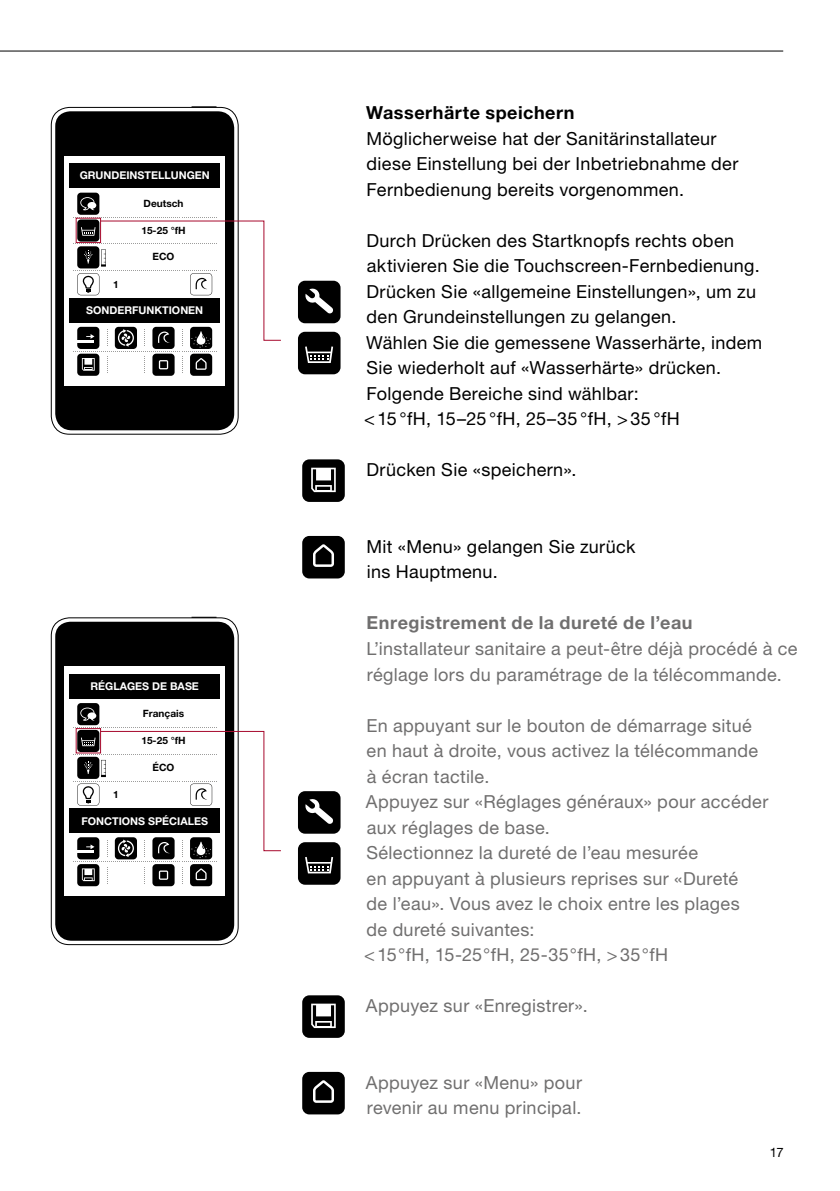
<style>
.page{position:relative;width:840px;height:1191px;background:#fff}
.page>*{position:absolute;margin:0;border:0;box-sizing:border-box;transform-origin:0 0}
.t1{font:18px/25.6px "Helvetica Neue LT Std";letter-spacing:.02em;color:#706f6f}
.t2{font:18px/25.6px "Helvetica Neue LT Std";letter-spacing:.02em;color:#000}
.t3{font:700 18px "Helvetica Neue LT Std";letter-spacing:.03em;color:#706f6f}
.t4{font:700 18px "Helvetica Neue LT Std";letter-spacing:.03em;color:#000}
.t5{font:13px "Helvetica Neue LT Std";color:#000}
.t6{font:700 10.8px "Helvetica Neue LT Std";color:#fff}
.t7{font:700 10px "Helvetica Neue LT Std";color:#000}
</style>
<div class="page">
<svg style="left:0;top:51px;width:783px;height:94px"></svg>
<hr style="left:191px;top:106px;width:25px;height:2px;background:#000">
<svg style="left:51px;top:107px;width:187px;height:327px"></svg>
<div style="left:51px;top:107px;width:187px;height:327px;border:1px solid #000;border-radius:18px"></div>
<div style="left:55px;top:111px;width:179px;height:319px;background:#000;border-radius:16px"></div>
<div style="left:64px;top:156px;width:161px;height:229px;background:#fff"></div>
<div style="left:69px;top:163px;width:151px;height:25px;background:#000"></div>
<div style="left:69px;top:298px;width:151px;height:24px;background:#000"></div>
<div style="left:77px;top:354px;width:22px;height:22px;background:#000;border-radius:4px"></div>
<div style="left:190px;top:354px;width:22px;height:22px;background:#000;border-radius:4px"></div>
<div style="left:77px;top:193px;width:22px;height:22px;background:#000;border-radius:4px"></div>
<svg style="left:80px;top:197px;width:16px;height:13px"></svg>
<div style="left:152px;top:354px;width:22px;height:22px;background:#000;border-radius:4px"></div>
<svg style="left:51px;top:618px;width:187px;height:326px"></svg>
<div style="left:51px;top:617px;width:187px;height:327px;border:1px solid #000;border-radius:18px"></div>
<div style="left:55px;top:622px;width:179px;height:318px;background:#000;border-radius:16px"></div>
<div style="left:64px;top:666px;width:161px;height:230px;background:#fff"></div>
<div style="left:69px;top:674px;width:151px;height:24px;background:#000"></div>
<div style="left:69px;top:808px;width:151px;height:25px;background:#000"></div>
<div style="left:77px;top:864px;width:22px;height:22px;background:#000;border-radius:4px"></div>
<div style="left:190px;top:864px;width:22px;height:22px;background:#000;border-radius:4px"></div>
<div style="left:77px;top:703px;width:22px;height:22px;background:#000;border-radius:4px"></div>
<svg style="left:80px;top:707px;width:16px;height:13px"></svg>
<div style="left:152px;top:864px;width:22px;height:22px;background:#000;border-radius:4px"></div>
<svg style="left:73px;top:217px;width:208px;height:156px"></svg>
<div style="left:76px;top:218px;width:25px;height:25px;border:1px solid #a70a2d"></div>
<svg style="left:73px;top:727px;width:208px;height:157px"></svg>
<div style="left:76px;top:728px;width:25px;height:25px;border:1px solid #a70a2d"></div>
<div style="left:298px;top:332px;width:42px;height:42px;background:#000;border-radius:7px"></div>
<svg style="left:305px;top:346px;width:28px;height:17px"></svg>
<div style="left:298px;top:842px;width:42px;height:42px;background:#000;border-radius:7px"></div>
<svg style="left:305px;top:857px;width:28px;height:16px"></svg>
<div style="left:302px;top:536px;width:42px;height:42px;background:#000;border-radius:7px"></div>
<svg style="left:313px;top:544px;width:21px;height:23px"></svg>
<div style="left:302px;top:1071px;width:42px;height:43px;background:#000;border-radius:7px"></div>
<svg style="left:313px;top:1080px;width:21px;height:22px"></svg>
<div style="left:302px;top:459px;width:42px;height:43px;background:#000;border-radius:7px"></div>
<svg style="left:311px;top:468px;width:24px;height:24px"></svg>
<div style="left:302px;top:995px;width:42px;height:42px;background:#000;border-radius:7px"></div>
<svg style="left:311px;top:1003px;width:24px;height:25px"></svg>
<div style="left:298px;top:281px;width:42px;height:42px;background:#000;border-radius:7px"></div>
<svg style="left:305px;top:288px;width:28px;height:26px"></svg>
<div style="left:298px;top:791px;width:42px;height:42px;background:#000;border-radius:7px"></div>
<svg style="left:305px;top:799px;width:28px;height:25px"></svg>
<p class="t6" style="left:80px;top:169px;width:131px">GRUNDEINSTELLUNGEN</p>
<p class="t7" style="left:143px;top:197px;width:41px">Deutsch</p>
<p class="t7" style="left:141px;top:224px;width:46px">15-25 °fH</p>
<p class="t7" style="left:113px;top:278px;width:7px">1</p>
<p class="t7" style="left:152px;top:251px;width:23px">ECO</p>
<p class="t6" style="left:86px;top:304px;width:118px">SONDERFUNKTIONEN</p>
<p class="t6" style="left:90px;top:680px;width:110px">RÉGLAGES DE BASE</p>
<p class="t7" style="left:143px;top:707px;width:43px">Français</p>
<p class="t7" style="left:141px;top:734px;width:46px">15-25 °fH</p>
<p class="t7" style="left:113px;top:788px;width:7px">1</p>
<p class="t7" style="left:152px;top:761px;width:23px">ÉCO</p>
<p class="t6" style="left:81px;top:814px;width:128px">FONCTIONS SPÉCIALES</p>
<p class="t4" style="left:366px;top:102px;width:210px">Wasserhärte speichern</p>
<p class="t2" style="left:366px;top:125px;width:373px">Möglicherweise hat der Sanitärinstallateur diese Einstellung bei der Inbetriebnahme der<br>Fernbedienung bereits vorgenommen.</p>
<p class="t2" style="left:364px;top:227px;width:399px">Durch Drücken des Startknopfs rechts oben aktivieren Sie die Touchscreen-Fernbedienung.<br>Drücken Sie «allgemeine Einstellungen», um zu den Grundeinstellungen zu gelangen.<br>Wählen Sie die gemessene Wasserhärte, indem Sie wiederholt auf «Wasserhärte» drücken.<br>Folgende Bereiche sind wählbar:<br>&lt;15 °fH, 15–25 °fH, 25–35 °fH, &gt;35 °fH</p>
<p class="t2" style="left:366px;top:457px;width:211px">Drücken Sie «speichern».</p>
<p class="t2" style="left:366px;top:533px;width:270px">Mit «Menu» gelangen Sie zurück ins Hauptmenu.</p>
<p class="t3" style="left:366px;top:612px;width:327px">Enregistrement de la dureté de l’eau</p>
<p class="t1" style="left:366px;top:635px;width:432px">L’installateur sanitaire a peut-être déjà procédé à ce réglage lors du paramétrage de la télécommande.</p>
<p class="t1" style="left:364px;top:712px;width:405px">En appuyant sur le bouton de démarrage situé en haut à droite, vous activez la télécommande à écran tactile.<br>Appuyez sur «Réglages généraux» pour accéder aux réglages de base.<br>Sélectionnez la dureté de l’eau mesurée<br>en appuyant à plusieurs reprises sur «Dureté<br>de l’eau». Vous avez le choix entre les plages<br>de dureté suivantes:<br>&lt;15°fH, 15-25°fH, 25-35°fH, &gt;35°fH</p>
<p class="t1" style="left:365px;top:992px;width:223px">Appuyez sur «Enregistrer».</p>
<p class="t1" style="left:365px;top:1069px;width:217px">Appuyez sur «Menu» pour revenir au menu principal.</p>
<p class="t5" style="left:769px;top:1144px;width:15px">17</p>
</div>
